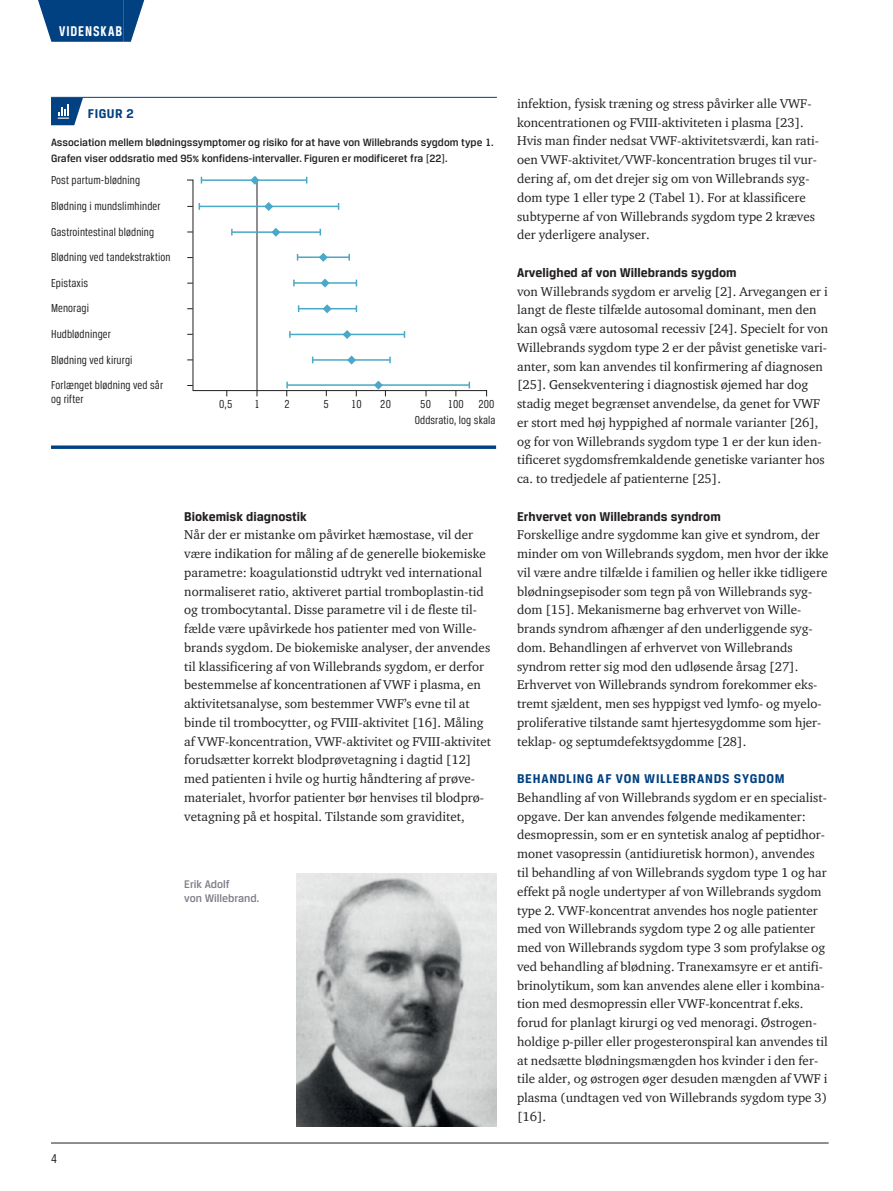
<style>
.page{position:relative;width:893px;height:1191px;background:#fff}
.page>*{position:absolute;margin:0;border:0;box-sizing:border-box;transform-origin:0 0}
.t1{font:700 15px "Breuer Condensed";letter-spacing:.065em;color:#fff}
.t2{font:700 13.5px "Breuer Text";color:#231f20}
.t3{font:700 13.5px "Breuer Text";letter-spacing:.05em;color:#014081}
.t4{font:13.5px "Breuer Condensed";color:#231f20}
.t5{font:13.05px/18.8px "ITC Charter Com";color:#231f20}
.t6{font:12.3px/25.7px "Breuer Condensed";letter-spacing:.01em;color:#231f20}
.t7{font:500 11.7px/14.2px "Breuer Text";color:#7d7e88}
.t8{font:500 11.25px/15.8px "Breuer Text";color:#231f20}
</style>
<div class="page">
<hr style="left:51px;top:1142px;width:778px;height:1px;background:#231f20">
<div style="left:59px;top:0;width:64px;height:42px;background:#014081"></div>
<svg style="left:38px;top:0;width:21px;height:42px"></svg>
<svg style="left:123px;top:0;width:21px;height:42px"></svg>
<hr style="left:51px;top:97px;width:37px;height:1px;background:#014081">
<hr style="left:88px;top:97px;width:409px;height:1px;background:#014081">
<svg style="left:51px;top:98px;width:32px;height:27px"></svg>
<svg style="left:187px;top:176px;width:300px;height:221px"></svg>
<svg style="left:51px;top:445px;width:445px;height:4px;background:#235992"></svg>
<img style="left:296px;top:873px;width:201px;height:253px">
<p class="t1" style="left:59px;top:23px;width:65px">VIDENSKAB</p>
<p class="t3" style="left:88px;top:106px;width:47px">FIGUR 2</p>
<p class="t8" style="left:51px;top:135px;width:444px">Association mellem blødningssymptomer og risiko for at have von Willebrands sygdom type 1.<br>Grafen viser oddsratio med 95% konfidens-intervaller. Figuren er modificeret fra [22].</p>
<p class="t6" style="left:51px;top:167px;width:121px">Post partum-blødning<br>Blødning i mundslimhinder<br>Gastrointestinal blødning<br>Blødning ved tandekstraktion<br>Epistaxis<br>Menoragi<br>Hudblødninger<br>Blødning ved kirurgi<br>Forlænget blødning ved sår</p>
<p class="t6" style="left:51px;top:386px;width:34px">og rifter</p>
<p class="t6" style="left:219px;top:391px;width:15px">0,5</p>
<p class="t6" style="left:254px;top:391px;width:7px">1</p>
<p class="t6" style="left:285px;top:391px;width:7px">2</p>
<p class="t6" style="left:323px;top:391px;width:7px">5</p>
<p class="t6" style="left:351px;top:391px;width:12px">10</p>
<p class="t6" style="left:380px;top:391px;width:12px">20</p>
<p class="t6" style="left:420px;top:391px;width:12px">50</p>
<p class="t6" style="left:448px;top:391px;width:48px">100 200</p>
<p class="t6" style="left:415px;top:407px;width:82px">Oddsratio, log skala</p>
<p class="t2" style="left:184px;top:508px;width:124px">Biokemisk diagnostik</p>
<p class="t5" style="left:184px;top:525px;width:308px">Når der er mistanke om påvirket hæmostase, vil der være indikation for måling af de generelle biokemiske parametre: koagulationstid udtrykt ved international normaliseret ratio, aktiveret partial tromboplastin-tid og trombocytantal. Disse parametre vil i de fleste til&shy;fælde være upåvirkede hos patienter med von Wille&shy;brands sygdom. De biokemiske analyser, der anvendes til klassificering af von Willebrands sygdom, er derfor bestemmelse af koncentrationen af VWF i plasma, en aktivitetsanalyse, som bestemmer VWF’s evne til at binde til trombocytter, og FVIII-aktivitet [16]. Måling af VWF-koncentration, VWF-aktivitet og FVIII-aktivitet forudsætter korrekt blodprøvetagning i dagtid [12] med patienten i hvile og hurtig håndtering af prøve&shy;materialet, hvorfor patienter bør henvises til blodprø&shy;vetagning på et hospital. Tilstande som graviditet,</p>
<p class="t7" style="left:184px;top:876px;width:76px">Erik Adolf<br>von Willebrand.</p>
<p class="t4" style="left:51px;top:1150px;width:7px">4</p>
<p class="t5" style="left:517px;top:94px;width:303px">infektion, fysisk træning og stress påvirker alle VWF&shy;koncentrationen og FVIII-aktiviteten i plasma [23].<br>Hvis man finder nedsat VWF-aktivitetsværdi, kan rati&shy;oen VWF-aktivitet/VWF-koncentration bruges til vur&shy;dering af, om det drejer sig om von Willebrands syg&shy;dom type 1 eller type 2 (Tabel 1). For at klassificere subtyperne af von Willebrands sygdom type 2 kræves der yderligere analyser.</p>
<p class="t2" style="left:517px;top:265px;width:221px">Arvelighed af von Willebrands sygdom</p>
<p class="t5" style="left:517px;top:281px;width:313px">von Willebrands sygdom er arvelig [2]. Arvegangen er i langt de fleste tilfælde autosomal dominant, men den kan også være autosomal recessiv [24]. Specielt for von Willebrands sygdom type 2 er der påvist genetiske vari&shy;anter, som kan anvendes til konfirmering af diagnosen [25]. Gensekventering i diagnostisk øjemed har dog stadig meget begrænset anvendelse, da genet for VWF er stort med høj hyppighed af normale varianter [26], og for von Willebrands sygdom type 1 er der kun iden&shy;tificeret sygdomsfremkaldende genetiske varianter hos ca. to tredjedele af patienterne [25].</p>
<p class="t2" style="left:517px;top:508px;width:205px">Erhvervet von Willebrands syndrom</p>
<p class="t5" style="left:517px;top:525px;width:313px">Forskellige andre sygdomme kan give et syndrom, der minder om von Willebrands sygdom, men hvor der ikke vil være andre tilfælde i familien og heller ikke tidligere blødningsepisoder som tegn på von Willebrands syg&shy;dom [15]. Mekanismerne bag erhvervet von Wille&shy;brands syndrom afhænger af den underliggende syg&shy;dom. Behandlingen af erhvervet von Willebrands syndrom retter sig mod den udløsende årsag [27].<br>Erhvervet von Willebrands syndrom forekommer eks&shy;tremt sjældent, men ses hyppigst ved lymfo- og myelo&shy;proliferative tilstande samt hjertesygdomme som hjer&shy;teklap- og septumdefektsygdomme [28].</p>
<p class="t3" style="left:517px;top:771px;width:269px">BEHANDLING AF VON WILLEBRANDS SYGDOM</p>
<p class="t5" style="left:517px;top:788px;width:312px">Behandling af von Willebrands sygdom er en specialist&shy;opgave. Der kan anvendes følgende medikamenter: desmopressin, som er en syntetisk analog af peptidhor&shy;monet vasopressin (antidiuretisk hormon), anvendes til behandling af von Willebrands sygdom type 1 og har effekt på nogle undertyper af von Willebrands sygdom type 2. VWF-koncentrat anvendes hos nogle patienter med von Willebrands sygdom type 2 og alle patienter med von Willebrands sygdom type 3 som profylakse og ved behandling af blødning. Tranexamsyre er et antifi&shy;brinolytikum, som kan anvendes alene eller i kombina&shy;tion med desmopressin eller VWF-koncentrat f.eks. forud for planlagt kirurgi og ved menoragi. Østrogen&shy;holdige p-piller eller progesteronspiral kan anvendes til at nedsætte blødningsmængden hos kvinder i den fer&shy;tile alder, og østrogen øger desuden mængden af VWF i plasma (undtagen ved von Willebrands sygdom type 3) [16].</p>
</div>
